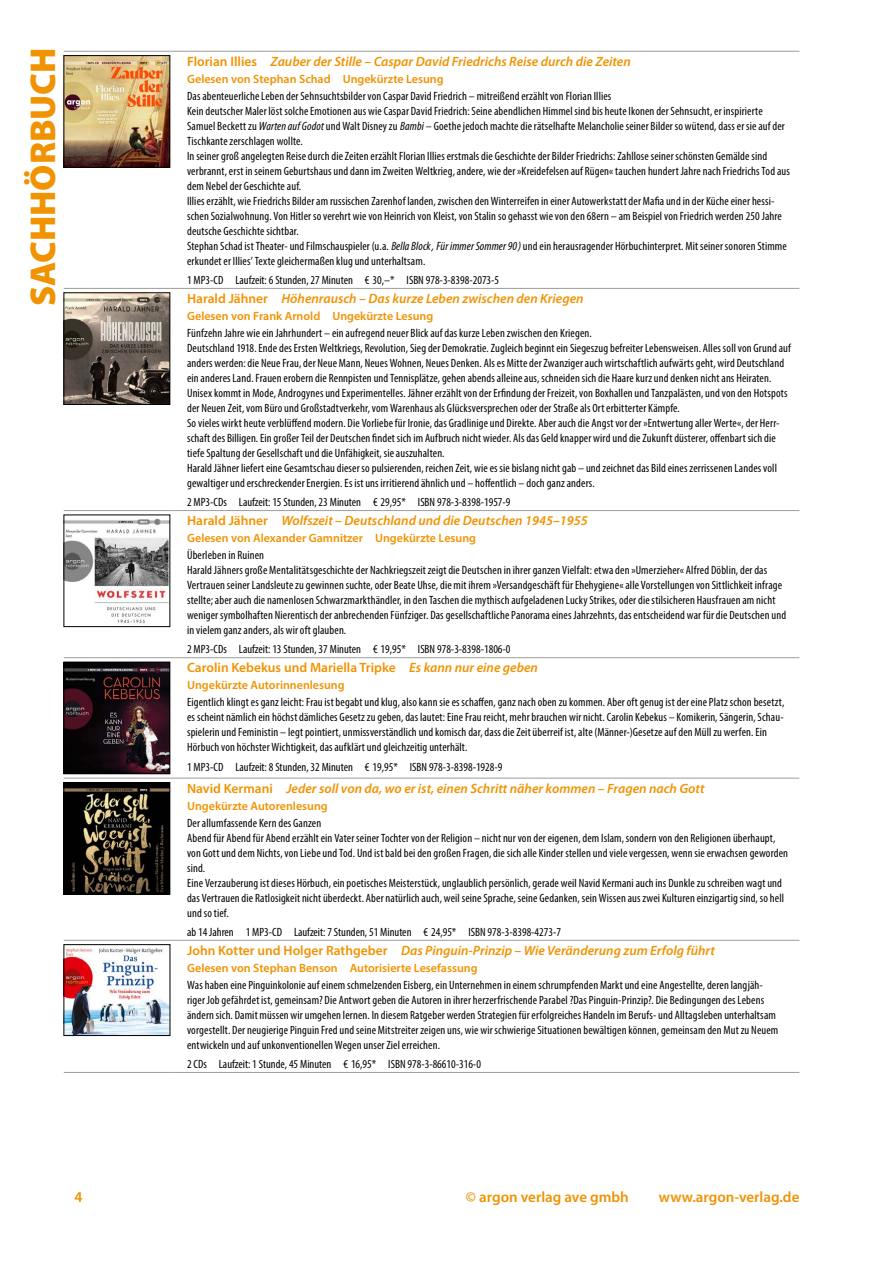
<style>
.page{position:relative;width:893px;height:1263px;background:#fff}
.page>*{position:absolute;margin:0;border:0;box-sizing:border-box;transform-origin:0 0}
.t1{font:900 36px "Myriad Pro";letter-spacing:-.005em;color:#f19200}
.t2{font:600 15px "Myriad Pro";color:#f19200}
.t3{font:italic 600 13.5px "Myriad Pro";color:#f19200}
.t4{font:600 13.5px "Myriad Pro";color:#f19200}
.t5{font:condensed 12px/15px "Myriad Pro";letter-spacing:.01em;color:#000}
.t6{font:600 12px "Myriad Pro";color:#f19200}
.s1{font-style:normal}
.s2{font-style:italic}
</style>
<div class="page">
<hr style="left:64px;top:51px;width:106px;height:1px;background:#9d9d9c">
<hr style="left:170px;top:51px;width:629px;height:1px;background:#9d9d9c">
<hr style="left:64px;top:288px;width:106px;height:1px;background:#9d9d9c">
<hr style="left:170px;top:288px;width:629px;height:1px;background:#9d9d9c">
<hr style="left:64px;top:510px;width:106px;height:1px;background:#9d9d9c">
<hr style="left:170px;top:510px;width:629px;height:1px;background:#9d9d9c">
<hr style="left:64px;top:657px;width:106px;height:1px;background:#9d9d9c">
<hr style="left:170px;top:657px;width:629px;height:1px;background:#9d9d9c">
<hr style="left:64px;top:778px;width:106px;height:1px;background:#9d9d9c">
<hr style="left:170px;top:778px;width:629px;height:1px;background:#9d9d9c">
<hr style="left:64px;top:940px;width:106px;height:1px;background:#9d9d9c">
<hr style="left:170px;top:940px;width:629px;height:1px;background:#9d9d9c">
<hr style="left:64px;top:1072px;width:106px;height:1px;background:#9d9d9c">
<hr style="left:170px;top:1072px;width:629px;height:1px;background:#9d9d9c">
<img style="left:66px;top:57px;width:102px;height:108px">
<div style="left:64px;top:55px;width:106px;height:112px;border:1px solid #000"></div>
<img style="left:66px;top:295px;width:102px;height:108px">
<div style="left:64px;top:293px;width:106px;height:112px;border:1px solid #000"></div>
<img style="left:66px;top:518px;width:102px;height:107px">
<img style="left:66px;top:664px;width:102px;height:108px">
<div style="left:64px;top:662px;width:106px;height:112px;border:1px solid #000"></div>
<img style="left:66px;top:784px;width:102px;height:108px">
<div style="left:64px;top:782px;width:106px;height:112px;border:1px solid #000"></div>
<img style="left:66px;top:948px;width:102px;height:86px">
<div style="left:64px;top:944px;width:106px;height:92px;border:1px solid #000"></div>
<h1 class="t1" style="left:19px;top:305px;width:259px;rotate:-90deg">SACHHÖRBUCH</h1>
<p class="t3" style="left:187px;top:52px;width:445px"><span class="s1">Florian Illies</span> Zauber der Stille – Caspar David Friedrichs Reise durch die Zeiten</p>
<p class="t6" style="left:187px;top:71px;width:258px">Gelesen von Stephan Schad Ungekürzte Lesung</p>
<p class="t5" style="left:187px;top:88px;width:604px">Das abenteuerliche Leben der Sehnsuchtsbilder von Caspar David Friedrich – mitreißend erzählt von Florian Illies<br>Kein deutscher Maler löst solche Emotionen aus wie Caspar David Friedrich: Seine abendlichen Himmel sind bis heute Ikonen der Sehnsucht, er inspirierte Samuel Beckett zu <span class="s2">Warten auf Godot</span>und Walt Disney zu <span class="s2">Bambi</span> – Goethe jedoch machte die rätselhafte Melancholie seiner Bilder so wütend, dass er sie auf der Tischkante zerschlagen wollte.<br>In seiner groß angelegten Reise durch die Zeiten erzählt Florian Illies erstmals die Geschichte der Bilder Friedrichs: Zahllose seiner schönsten Gemälde sind verbrannt, erst in seinem Geburtshaus und dann im Zweiten Weltkrieg, andere, wie der »Kreidefelsen auf Rügen« tauchen hundert Jahre nach Friedrichs Tod aus dem Nebel der Geschichte auf.<br>Illies erzählt, wie Friedrichs Bilder am russischen Zarenhof landen, zwischen den Winterreifen in einer Autowerkstatt der Mafia und in der Küche einer hessi&shy;schen Sozialwohnung. Von Hitler so verehrt wie von Heinrich von Kleist, von Stalin so gehasst wie von den 68ern – am Beispiel von Friedrich werden 250 Jahre deutsche Geschichte sichtbar.<br>Stephan Schad ist Theater- und Filmschauspieler (u.a. <span class="s2">Bella Block, Für immer Sommer 90)</span> und ein herausragender Hörbuchinterpret. Mit seiner sonoren Stimme erkundet er Illies’ Texte gleichermaßen klug und unterhaltsam.</p>
<p class="t5" style="left:187px;top:273px;width:314px">1 MP3-CD Laufzeit: 6 Stunden, 27 Minuten € 30,–* ISBN 978‑3‑8398‑2073‑5</p>
<p class="t3" style="left:187px;top:290px;width:398px"><span class="s1">Harald Jähner</span> Höhenrausch – Das kurze Leben zwischen den Kriegen</p>
<p class="t6" style="left:187px;top:308px;width:248px">Gelesen von Frank Arnold Ungekürzte Lesung</p>
<p class="t5" style="left:187px;top:325px;width:605px">Fünfzehn Jahre wie ein Jahrhundert – ein aufregend neuer Blick auf das kurze Leben zwischen den Kriegen.<br>Deutschland 1918. Ende des Ersten Weltkriegs, Revolution, Sieg der Demokratie. Zugleich beginnt ein Siegeszug befreiter Lebensweisen. Alles soll von Grund auf anders werden: die Neue Frau, der Neue Mann, Neues Wohnen, Neues Denken. Als es Mitte der Zwanziger auch wirtschaftlich aufwärts geht, wird Deutschland ein anderes Land. Frauen erobern die Rennpisten und Tennisplätze, gehen abends alleine aus, schneiden sich die Haare kurz und denken nicht ans Heiraten.<br>Unisex kommt in Mode, Androgynes und Experimentelles. Jähner erzählt von der Erfindung der Freizeit, von Boxhallen und Tanzpalästen, und von den Hotspots der Neuen Zeit, vom Büro und Großstadtverkehr, vom Warenhaus als Glücksversprechen oder der Straße als Ort erbitterter Kämpfe.<br>So vieles wirkt heute verblüffend modern. Die Vorliebe für Ironie, das Gradlinige und Direkte. Aber auch die Angst vor der »Entwertung aller Werte«, der Herr&shy;schaft des Billigen. Ein großer Teil der Deutschen findet sich im Aufbruch nicht wieder. Als das Geld knapper wird und die Zukunft düsterer, offenbart sich die tiefe Spaltung der Gesellschaft und die Unfähigkeit, sie auszuhalten.<br>Harald Jähner liefert eine Gesamtschau dieser so pulsierenden, reichen Zeit, wie es sie bislang nicht gab – und zeichnet das Bild eines zerrissenen Landes voll gewaltiger und erschreckender Energien. Es ist uns irritierend ähnlich und – hoffentlich – doch ganz anders.</p>
<p class="t5" style="left:187px;top:495px;width:325px">2 MP3-CDs Laufzeit: 15 Stunden, 23 Minuten € 29,95* ISBN 978‑3‑8398‑1957‑9</p>
<p class="t3" style="left:187px;top:512px;width:402px"><span class="s1">Harald Jähner</span> Wolfszeit – Deutschland und die Deutschen 1945–1955</p>
<p class="t6" style="left:187px;top:530px;width:290px">Gelesen von Alexander Gamnitzer Ungekürzte Lesung</p>
<p class="t5" style="left:187px;top:548px;width:600px">Überleben in Ruinen<br>Harald Jähners große Mentalitätsgeschichte der Nachkriegszeit zeigt die Deutschen in ihrer ganzen Vielfalt: etwa den »Umerzieher« Alfred Döblin, der das Vertrauen seiner Landsleute zu gewinnen suchte, oder Beate Uhse, die mit ihrem »Versandgeschäft für Ehehygiene« alle Vorstellungen von Sittlichkeit infrage stellte; aber auch die namenlosen Schwarzmarkthändler, in den Taschen die mythisch aufgeladenen Lucky Strikes, oder die stilsicheren Hausfrauen am nicht weniger symbolhaften Nierentisch der anbrechenden Fünfziger. Das gesellschaftliche Panorama eines Jahrzehnts, das entscheidend war für die Deutschen und in vielem ganz anders, als wir oft glauben.</p>
<p class="t5" style="left:187px;top:642px;width:325px">2 MP3-CDs Laufzeit: 13 Stunden, 37 Minuten € 19,95* ISBN 978‑3‑8398‑1806‑0</p>
<p class="t4" style="left:187px;top:659px;width:352px">Carolin Kebekus und Mariella Tripke <span class="s2">Es kann nur eine geben</span></p>
<p class="t6" style="left:187px;top:677px;width:159px">Ungekürzte Autorinnenlesung</p>
<p class="t5" style="left:187px;top:695px;width:599px">Eigentlich klingt es ganz leicht: Frau ist begabt und klug, also kann sie es schaffen, ganz nach oben zu kommen. Aber oft genug ist der eine Platz schon besetzt, es scheint nämlich ein höchst dämliches Gesetz zu geben, das lautet: Eine Frau reicht, mehr brauchen wir nicht. Carolin Kebekus – Komikerin, Sängerin, Schau&shy;spielerin und Feministin – legt pointiert, unmissverständlich und komisch dar, dass die Zeit überreif ist, alte (Männer-)Gesetze auf den Müll zu werfen. Ein Hörbuch von höchster Wichtigkeit, das aufklärt und gleichzeitig unterhält.</p>
<p class="t5" style="left:187px;top:759px;width:317px">1 MP3-CD Laufzeit: 8 Stunden, 32 Minuten € 19,95* ISBN 978‑3‑8398‑1928‑9</p>
<p class="t3" style="left:187px;top:779px;width:519px"><span class="s1">Navid Kermani</span> Jeder soll von da, wo er ist, einen Schritt näher kommen – Fragen nach Gott</p>
<p class="t6" style="left:187px;top:798px;width:142px">Ungekürzte Autorenlesung</p>
<p class="t5" style="left:187px;top:815px;width:602px">Der allumfassende Kern des Ganzen<br>Abend für Abend für Abend erzählt ein Vater seiner Tochter von der Religion – nicht nur von der eigenen, dem Islam, sondern von den Religionen überhaupt, von Gott und dem Nichts, von Liebe und Tod. Und ist bald bei den großen Fragen, die sich alle Kinder stellen und viele vergessen, wenn sie erwachsen geworden sind.<br>Eine Verzauberung ist dieses Hörbuch, ein poetisches Meisterstück, unglaublich persönlich, gerade weil Navid Kermani auch ins Dunkle zu schreiben wagt und das Vertrauen die Ratlosigkeit nicht überdeckt. Aber natürlich auch, weil seine Sprache, seine Gedanken, sein Wissen aus zwei Kulturen einzigartig sind, so hell und so tief.</p>
<p class="t5" style="left:187px;top:924px;width:375px">ab 14 Jahren 1 MP3-CD Laufzeit: 7 Stunden, 51 Minuten € 24,95* ISBN 978‑3‑8398‑4273‑7</p>
<p class="t3" style="left:187px;top:941px;width:529px"><span class="s1">John Kotter und Holger Rathgeber</span> Das Pinguin-Prinzip – Wie Veränderung zum Erfolg führt</p>
<p class="t6" style="left:187px;top:960px;width:292px">Gelesen von Stephan Benson Autorisierte Lesefassung</p>
<p class="t5" style="left:187px;top:977px;width:593px">Was haben eine Pinguinkolonie auf einem schmelzenden Eisberg, ein Unternehmen in einem schrumpfenden Markt und eine Angestellte, deren langjäh&shy;riger Job gefährdet ist, gemeinsam? Die Antwort geben die Autoren in ihrer herzerfrischende Parabel ?Das Pinguin-Prinzip?. Die Bedingungen des Lebens ändern sich. Damit müssen wir umgehen lernen. In diesem Ratgeber werden Strategien für erfolgreiches Handeln im Berufs- und Alltagsleben unterhaltsam vorgestellt. Der neugierige Pinguin Fred und seine Mitstreiter zeigen uns, wie wir schwierige Situationen bewältigen können, gemeinsam den Mut zu Neuem entwickeln und auf unkonventionellen Wegen unser Ziel erreichen.</p>
<p class="t5" style="left:187px;top:1056px;width:295px">2 CDs Laufzeit: 1 Stunde, 45 Minuten € 16,95* ISBN 978‑3‑86610‑316‑0</p>
<p class="t2" style="left:74px;top:1187px;width:10px">4</p>
<p class="t2" style="left:466px;top:1187px;width:164px">© argon verlag ave gmbh</p>
<p class="t2" style="left:659px;top:1187px;width:142px">www.argon-verlag.de</p>
</div>
